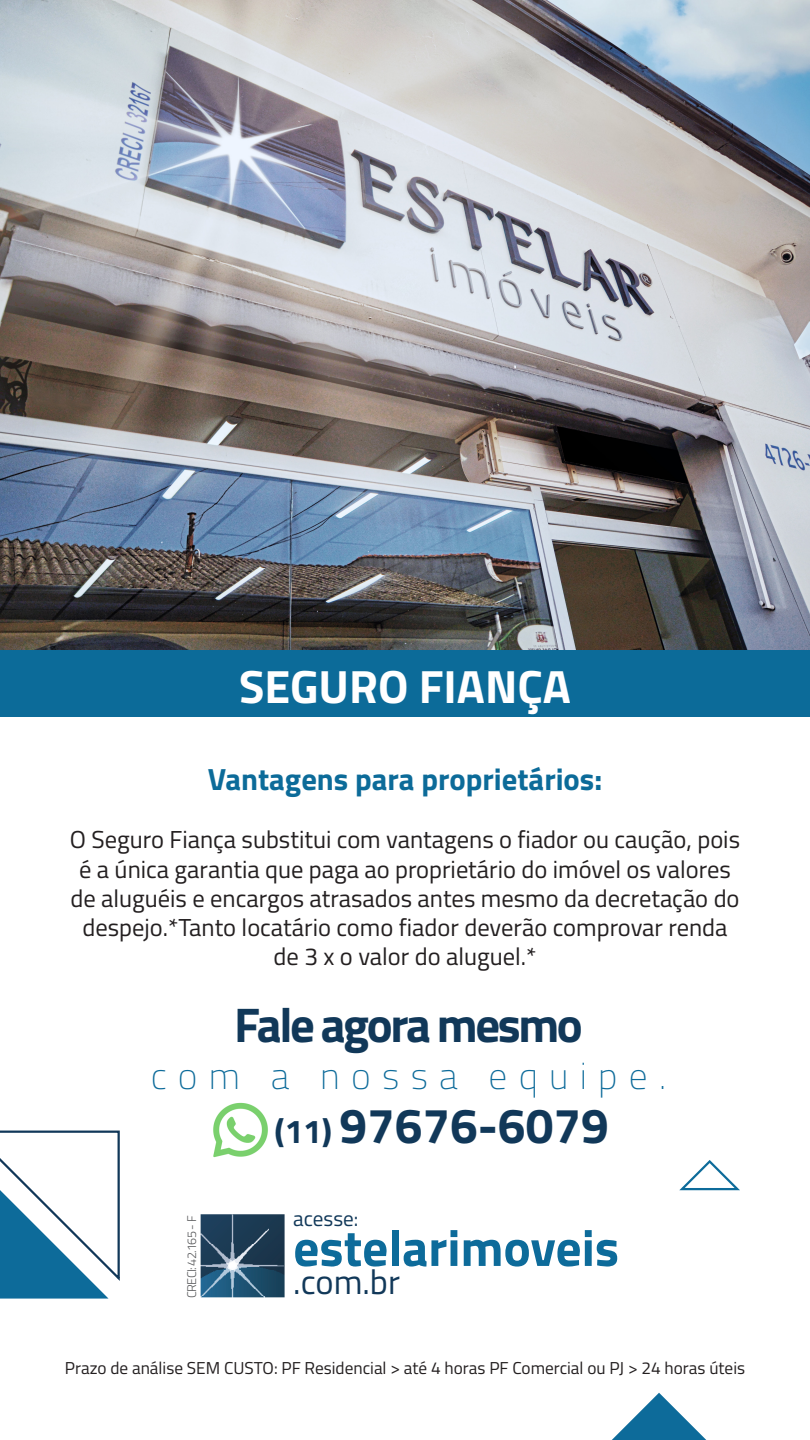
<style>
.page{position:relative;width:810px;height:1440px;background:#fff}
.page>*{position:absolute;margin:0;border:0;box-sizing:border-box;transform-origin:0 0}
.t1{font:700 51.22px "Titillium";color:#0d6b9a}
.t2{font:700 49.43px "Titillium";color:#113859}
.t3{font:700 48.75px "Titillium";letter-spacing:-.05em;color:#113859}
.t4{font:700 46.72px "Titillium";color:#fff}
.t5{font:100 37.5px "Titillium";letter-spacing:.3em;color:#0d6b9a}
.t6{font:34.42px "Titillium";color:#113859}
.t7{font:700 30.67px "Titillium";color:#0c6b99}
.t8{font:24.53px/29.2px "Titillium";color:#231f20;text-align:center}
.t9{font:21.15px "Titillium";color:#113859}
.t10{font:17.25px "Titillium";color:#231f20}
.t11{font:300 12.6px "Titillium";letter-spacing:-.05em;color:#57585a}
.s1{font-size:33.15px}
</style>
<div class="page">
<img style="left:0;top:0;width:810px;height:650px">
<div style="left:0;top:650px;width:810px;height:67px;background:#0c6b99"></div>
<svg style="left:679px;top:1160px;width:61px;height:31px"></svg>
<svg style="left:0;top:1130px;width:120px;height:169px"></svg>
<img style="left:213px;top:1102px;width:55px;height:56px">
<img style="left:200px;top:1214px;width:85px;height:84px">
<svg style="left:612px;top:1393px;width:95px;height:47px"></svg>
<p class="t4" style="left:239px;top:650px;width:333px">SEGURO FIANÇA</p>
<p class="t7" style="left:208px;top:756px;width:396px">Vantagens para proprietários:</p>
<p class="t8" style="left:70px;top:824px;width:672px">O Seguro Fiança substitui com vantagens o fiador ou caução, pois é a única garantia que paga ao proprietário do imóvel os valores de aluguéis e encargos atrasados antes mesmo da decretação do despejo.*Tanto locatário como fiador deverão comprovar renda</p>
<p class="t8" style="left:274px;top:941px;width:264px">de 3 x o valor do aluguel.*</p>
<p class="t3" style="left:234px;top:988px;width:350px">Fale agora mesmo</p>
<p class="t5" style="left:151px;top:1049px;width:517px">com a nossa equipe.</p>
<p class="t2" style="left:275px;top:1088px;width:336px"><span class="s1">(11)</span> 97676-6079</p>
<p class="t11" style="left:182px;top:1298px;width:84px;rotate:-90deg">CRECI: 42.165 - F</p>
<p class="t9" style="left:293px;top:1203px;width:67px">acesse:</p>
<p class="t1" style="left:293px;top:1209px;width:327px">estelarimoveis</p>
<p class="t6" style="left:293px;top:1256px;width:108px">.com.br</p>
<p class="t10" style="left:65px;top:1356px;width:682px">Prazo de análise SEM CUSTO: PF Residencial &gt; até 4 horas PF Comercial ou PJ &gt; 24 horas úteis</p>
</div>
